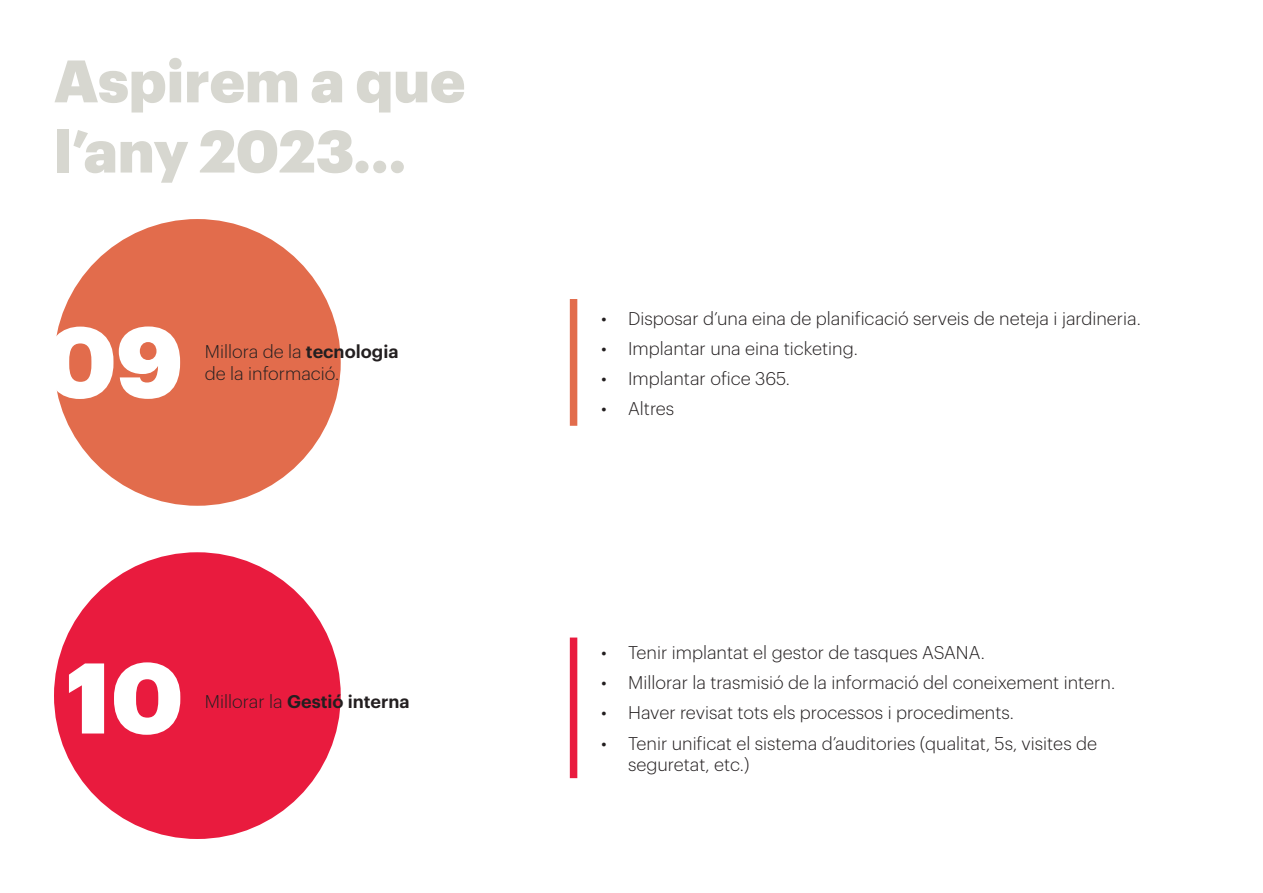
<style>
.page{position:relative;width:1263px;height:893px;background:#fff}
.page>*{position:absolute;margin:0;border:0;box-sizing:border-box;transform-origin:0 0}
.t1{font:900 97.95px "Graphik";color:#fff}
.t2{font:900 58.5px "Graphik";color:#d7d7d0}
.t3{font:300 18px/21.6px "Graphik";color:#231f20}
.t4{font:600 18px "Graphik";color:#231f20}
.s1{font-weight:600}
.s2{font-weight:300}
</style>
<div class="page">
<div style="left:54px;top:219px;width:287px;height:287px;background:#e26c4c;border-radius:50%"></div>
<div style="left:54px;top:552px;width:287px;height:287px;background:#e91b3e;border-radius:50%"></div>
<div style="left:570px;top:299px;width:7px;height:127px;background:#e26c4c"></div>
<div style="left:570px;top:637px;width:7px;height:141px;background:#e91b3e"></div>
<p class="t2" style="left:54px;top:36px;width:413px">Aspirem a que</p>
<p class="t2" style="left:54px;top:106px;width:354px">l’any 2023...</p>
<p class="t1" style="left:44px;top:286px;width:141px">09</p>
<p class="t3" style="left:205px;top:339px;width:195px">Millora de la <span class="s1">tecnologia</span></p>
<p class="t3" style="left:205px;top:361px;width:136px">de la informació.</p>
<p class="t1" style="left:66px;top:622px;width:119px">10</p>
<p class="t4" style="left:205px;top:687px;width:206px"><span class="s2">Millorar la</span> Gestió interna</p>
<p class="t3" style="left:601px;top:306px;width:541px">• Disposar d’una eina de planificació serveis de neteja i jardineria.</p>
<p class="t3" style="left:601px;top:336px;width:258px">• Implantar una eina ticketing.</p>
<p class="t3" style="left:601px;top:366px;width:190px">• Implantar ofice 365.</p>
<p class="t3" style="left:601px;top:396px;width:75px">• Altres</p>
<p class="t3" style="left:601px;top:640px;width:385px">• Tenir implantat el gestor de tasques ASANA.</p>
<p class="t3" style="left:601px;top:671px;width:515px">• Millorar la trasmisió de la informació del coneixement intern.</p>
<p class="t3" style="left:601px;top:701px;width:414px">• Haver revisat tots els processos i procediments.</p>
<p class="t3" style="left:628px;top:731px;width:470px;text-indent:-27px">• Tenir unificat el sistema d’auditories (qualitat, 5s, visites de seguretat, etc.)</p>
</div>
